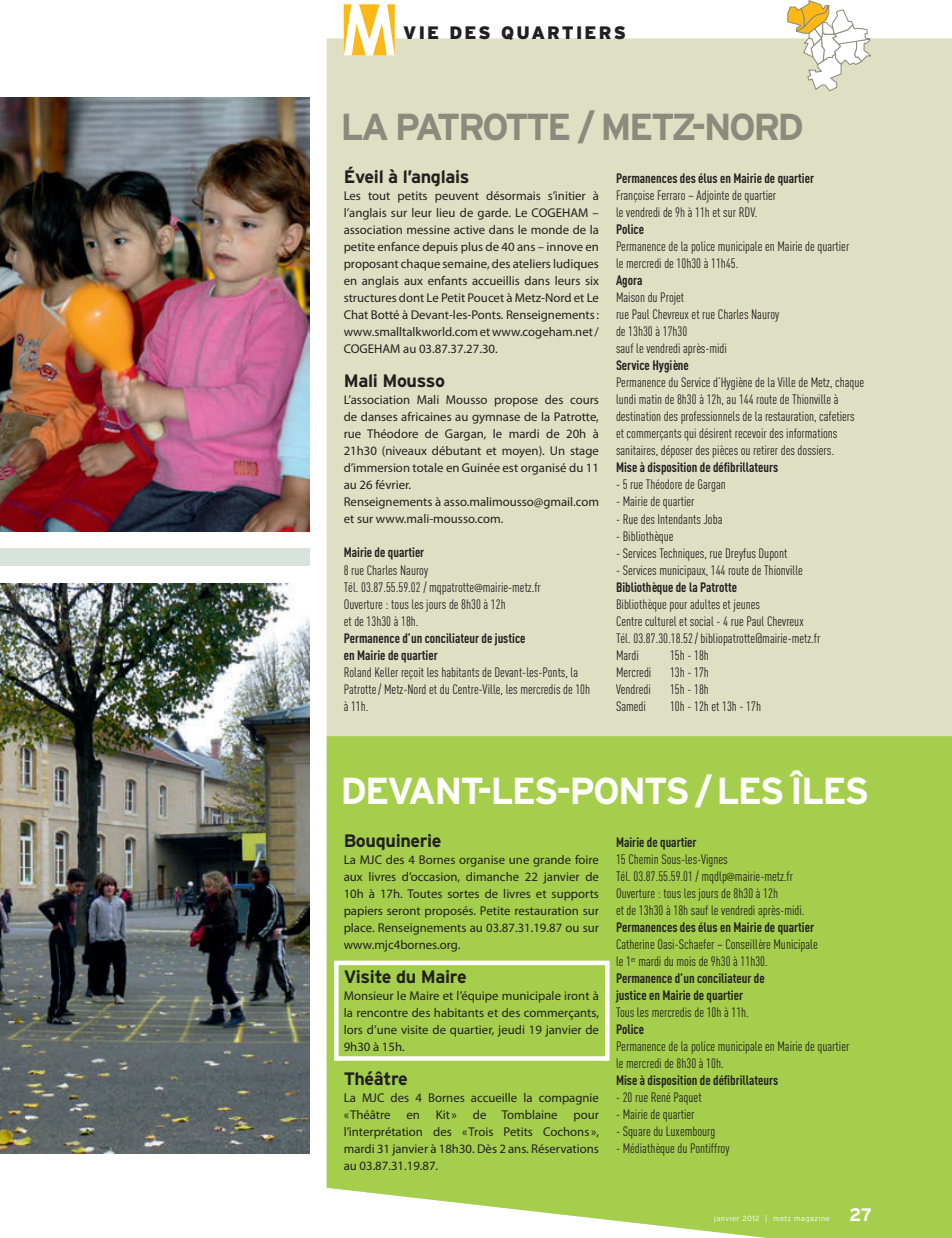
<style>
.page{position:relative;width:952px;height:1238px;background:#fff}
.page>*{position:absolute;margin:0;border:0;box-sizing:border-box;transform-origin:0 0}
.t1{font:700 37.5px "Interstate";letter-spacing:-.05em;color:#fff}
.t2{font:700 37.5px "Interstate";letter-spacing:-.07em;color:#8c8a7c}
.t3{font:700 18px "Interstate";letter-spacing:-.02em;color:#231f20}
.t4{font:900 18px "Interstate";letter-spacing:.12em;color:#231f20}
.t5{font:700 18px "Interstate";color:#fff}
.t6{font:13.5px/17px "DIN Cond";color:#231f20}
.t7{font:700 13.5px/17px "DIN Cond";color:#231f20}
.t8{font:12.75px/17px "Myriad Pro";color:#231f20;text-align:justify}
.t9{font:300 7.5px "Interstate";letter-spacing:.06em;color:#fff}
.s1{font-family:"Myriad MM 400 600";font-size:12px}
.s2{font-weight:700}
</style>
<div class="page">
<div style="left:326px;top:38px;width:625px;height:698px;background:#dfdfc3"></div>
<img style="left:0;top:583px;width:309px;height:569px">
<div style="left:0;top:549px;width:309px;height:17px;background:#d8e3dc"></div>
<img style="left:0;top:98px;width:309px;height:434px">
<div style="left:326px;top:736px;width:625px;height:501px;background:#a4ce4c"></div>
<svg style="left:786px;top:0;width:88px;height:92px"></svg>
<svg style="left:344px;top:4px;width:51px;height:51px"></svg>
<div style="left:334px;top:960px;width:275px;height:100px;border:4px solid #fff"></div>
<h2 class="t4" style="left:403px;top:22px;width:224px">VIE DES QUARTIERS</h2>
<h1 class="t2" style="left:340px;top:106px;width:465px">LA PATROTTE / METZ-NORD</h1>
<h2 class="t3" style="left:344px;top:167px;width:127px">Éveil à l’anglais</h2>
<p class="t8" style="left:344px;top:187px;width:257px">Les tout petits peuvent désormais s’initier à l’anglais sur leur lieu de garde. Le COGEHAM – association messine active dans le monde de la petite enfance depuis plus de 40 ans – innove en proposant chaque semaine, des ateliers ludiques en anglais aux enfants accueillis dans leurs six structures dont Le Petit Poucet à Metz-Nord et Le Chat Botté à Devant-les-Ponts. Renseignements : www.smalltalkworld.com et www.cogeham.net / COGEHAM au 03.87.37.27.30.</p>
<h2 class="t3" style="left:344px;top:371px;width:103px">Mali Mousso</h2>
<p class="t8" style="left:344px;top:391px;width:257px;text-align:left">L’association Mali Mousso propose des cours de danses africaines au gymnase de la Patrotte, rue Théodore de Gargan, le mardi de 20h à 21h30 (niveaux débutant et moyen). Un stage d’immersion totale en Guinée est organisé du 11 au 26 février.<br>Renseignements à asso.malimousso@gmail.com et sur www.mali-mousso.com.</p>
<p class="t7" style="left:344px;top:543px;width:82px">Mairie de quartier</p>
<p class="t6" style="left:343px;top:561px;width:199px">8 rue Charles Nauroy<br>Tél. 03.87.55.59.02 / mqpatrotte<span class="s1">@</span>mairie-metz.fr<br>Ouverture : tous les jours de 8h30 à 12h<br>et de 13h30 à 18h.</p>
<p class="t7" style="left:343px;top:628px;width:183px">Permanence d’un conciliateur de justice en Mairie de quartier</p>
<p class="t6" style="left:343px;top:663px;width:248px">Roland Keller reçoit les habitants de Devant-les-Ponts, la<br>Patrotte / Metz-Nord et du Centre-Ville, les mercredis de 10h à 11h.</p>
<p class="t7" style="left:616px;top:169px;width:200px">Permanences des élus en Mairie de quartier</p>
<p class="t6" style="left:616px;top:187px;width:162px">Françoise Ferraro – Adjointe de quartier le vendredi de 9h à 11h et sur RDV.</p>
<p class="t7" style="left:616px;top:220px;width:29px">Police</p>
<p class="t6" style="left:616px;top:238px;width:235px">Permanence de la police municipale en Mairie de quartier le mercredi de 10h30 à 11h45.</p>
<p class="t7" style="left:616px;top:271px;width:28px">Agora</p>
<p class="t6" style="left:616px;top:289px;width:165px">Maison du Projet<br>rue Paul Chevreux et rue Charles Nauroy de 13h30 à 17h30<br>sauf le vendredi après-midi</p>
<p class="t7" style="left:616px;top:356px;width:74px">Service Hygiène</p>
<p class="t6" style="left:616px;top:374px;width:250px">Permanence du Service d’Hygiène de la Ville de Metz, chaque lundi matin de 8h30 à 12h, au 144 route de Thionville à destination des professionnels de la restauration, cafetiers et commerçants qui désirent recevoir des informations sanitaires, déposer des pièces ou retirer des dossiers.</p>
<p class="t7" style="left:616px;top:458px;width:164px">Mise à disposition de défibrillateurs</p>
<p class="t6" style="left:616px;top:476px;width:111px">- 5 rue Théodore de Gargan</p>
<p class="t6" style="left:616px;top:493px;width:80px">- Mairie de quartier</p>
<p class="t6" style="left:616px;top:510px;width:108px">- Rue des Intendants Joba</p>
<p class="t6" style="left:616px;top:527px;width:59px">- Bibliothèque</p>
<p class="t6" style="left:616px;top:544px;width:173px">- Services Techniques, rue Dreyfus Dupont</p>
<p class="t6" style="left:616px;top:561px;width:188px">- Services municipaux, 144 route de Thionville</p>
<p class="t7" style="left:616px;top:577px;width:123px">Bibliothèque de la Patrotte</p>
<p class="t6" style="left:616px;top:595px;width:206px">Bibliothèque pour adultes et jeunes<br>Centre culturel et social - 4 rue Paul Chevreux Tél. 03.87.30.18.52 / bibliopatrotte@mairie-metz.fr Mardi</p>
<p class="t6" style="left:670px;top:646px;width:40px">15h - 18h</p>
<p class="t6" style="left:616px;top:663px;width:37px">Mercredi</p>
<p class="t6" style="left:670px;top:663px;width:40px">13h - 17h</p>
<p class="t6" style="left:616px;top:680px;width:36px">Vendredi</p>
<p class="t6" style="left:670px;top:680px;width:40px">15h - 18h</p>
<p class="t6" style="left:616px;top:697px;width:31px">Samedi</p>
<p class="t6" style="left:670px;top:697px;width:92px">10h - 12h et 13h - 17h</p>
<h1 class="t1" style="left:340px;top:770px;width:530px">DEVANT-LES-PONTS / LES ÎLES</h1>
<p class="t7" style="left:616px;top:833px;width:82px">Mairie de quartier</p>
<p class="t6" style="left:616px;top:850px;width:190px">15 Chemin Sous-les-Vignes<br>Tél. 03.87.55.59.01 / mqdlp<span class="s1">@</span>mairie-metz.fr Ouverture : tous les jours de 8h30 à 12h<br>et de 13h30 à 18h sauf le vendredi après-midi.</p>
<p class="t7" style="left:616px;top:918px;width:200px">Permanences des élus en Mairie de quartier</p>
<p class="t6" style="left:616px;top:935px;width:203px">Catherine Oasi-Schaefer – Conseillère Municipale le 1<sup>er</sup> mardi du mois de 9h30 à 11h30.<br><span class="s2">Permanence d’un conciliateur de<br>justice en Mairie de quartier</span></p>
<p class="t6" style="left:616px;top:1003px;width:134px">Tous les mercredis de 10h à 11h.</p>
<p class="t7" style="left:616px;top:1020px;width:29px">Police</p>
<p class="t6" style="left:616px;top:1037px;width:235px">Permanence de la police municipale en Mairie de quartier le mercredi de 8h30 à 10h.</p>
<p class="t7" style="left:616px;top:1071px;width:164px">Mise à disposition de défibrillateurs</p>
<p class="t6" style="left:616px;top:1088px;width:87px">- 20 rue René Paquet</p>
<p class="t6" style="left:616px;top:1105px;width:80px">- Mairie de quartier</p>
<p class="t6" style="left:616px;top:1122px;width:101px">- Square du Luxembourg</p>
<p class="t6" style="left:616px;top:1139px;width:115px">- Médiathèque du Pontiffroy</p>
<h2 class="t3" style="left:344px;top:830px;width:99px">Bouquinerie</h2>
<p class="t8" style="left:344px;top:850px;width:257px">La MJC des 4 Bornes organise une grande foire aux livres d’occasion, dimanche 22 janvier de 10h à 17h. Toutes sortes de livres et supports papiers seront proposés. Petite restauration sur place. Renseignements au 03.87.31.19.87 ou sur www.mjc4bornes.org.</p>
<h2 class="t3" style="left:344px;top:966px;width:124px">Visite du Maire</h2>
<p class="t8" style="left:344px;top:986px;width:257px">Monsieur le Maire et l’équipe municipale iront à la rencontre des habitants et des commerçants, lors d’une visite de quartier, jeudi 19 janvier de 9h30 à 15h.</p>
<h2 class="t3" style="left:344px;top:1068px;width:66px">Théâtre</h2>
<p class="t8" style="left:344px;top:1088px;width:257px">La MJC des 4 Bornes accueille la compagnie « Théâtre en Kit » de Tomblaine pour l’interprétation des « Trois Petits Cochons », mardi 31 janvier à 18h30. Dès 2 ans. Réservations au 03.87.31.19.87.</p>
<p class="t9" style="left:714px;top:1214px;width:117px">janvier 2012 | metz magazine</p>
<h2 class="t5" style="left:849px;top:1204px;width:25px">27</h2>
</div>
